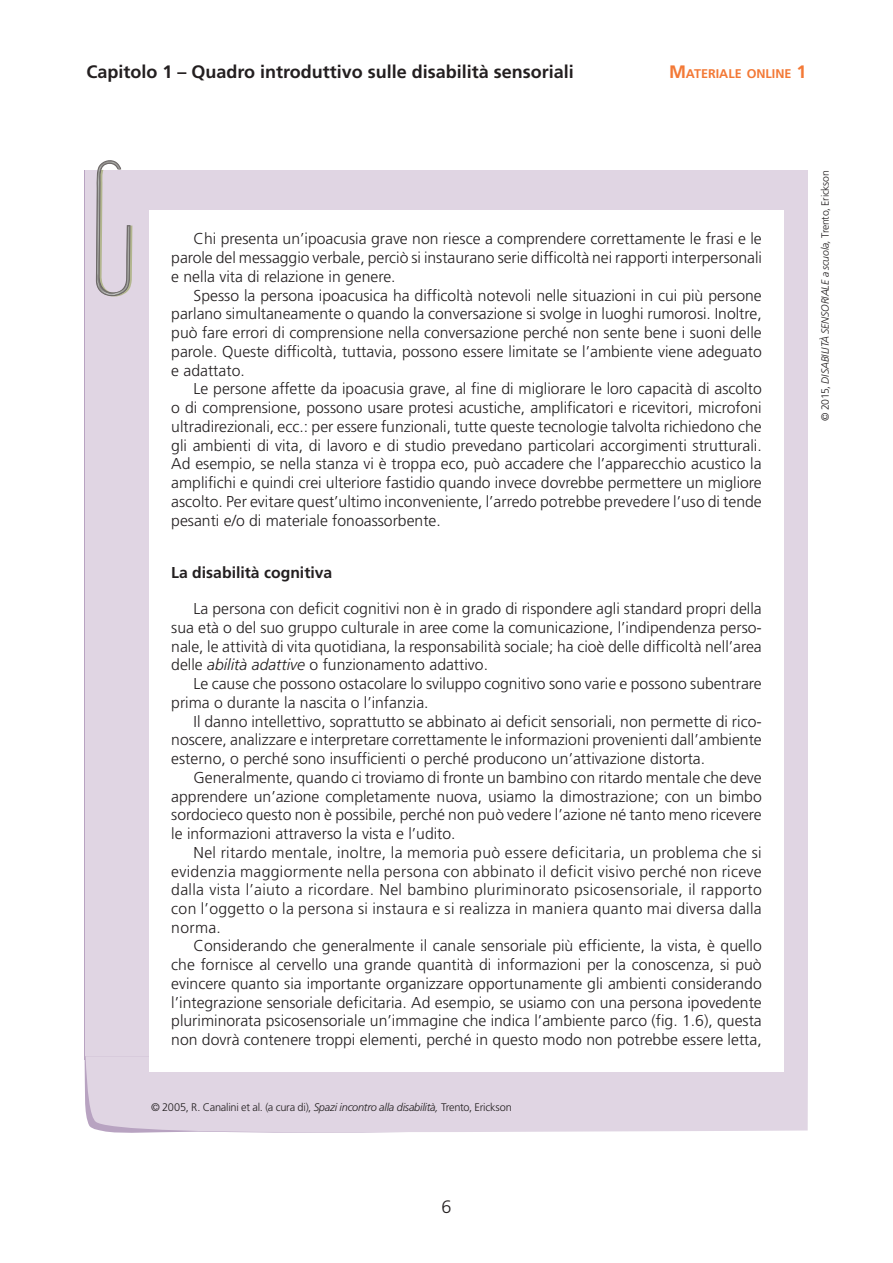
<style>
.page{position:relative;width:893px;height:1263px;background:#fff}
.page>*{position:absolute;margin:0;border:0;box-sizing:border-box;transform-origin:0 0}
.t1{font:700 18px "Frutiger LT Std";color:#231f20}
.t2{font:300 18px "Frutiger LT Std";color:#231f20}
.t3{font:300 15.75px/18.8px "Frutiger LT Std";color:#231f20;text-align:justify}
.t4{font:700 15.75px "Frutiger LT Std";color:#231f20}
.t5{font:700 12.6px "Frutiger LT Std";color:#f37936}
.t6{font:300 10.95px "Frutiger LT Std";letter-spacing:-.025em;color:#231f20}
.t7{font:italic 300 10.5px "Frutiger LT Std";letter-spacing:-.01em;color:#231f20}
.s1{font-size:18px}
.s2{font-style:italic}
.s3{font-style:normal}
</style>
<div class="page">
<div style="left:86px;top:170px;width:722px;height:889px;background:#e0d5e3"></div>
<div style="left:86px;top:1059px;width:722px;height:74px;background:#e0d5e3"></div>
<div style="left:149px;top:210px;width:635px;height:861px;background:#fff"></div>
<svg style="left:96px;top:160px;width:36px;height:137px"></svg>
<p class="t1" style="left:86px;top:61px;width:489px">Capitolo 1 – Quadro introduttivo sulle disabilità sensoriali</p>
<p class="t5" style="left:669px;top:66px;width:139px"><span class="s1">M</span>ATERIALE ONLINE <span class="s1">1</span></p>
<p class="t3" style="left:171px;top:230px;width:592px;text-indent:22px">Chi presenta un’ipoacusia grave non riesce a comprendere correttamente le frasi e le parole del messaggio verbale, perciò si instaurano serie difficoltà nei rapporti interpersonali e nella vita di relazione in genere.</p>
<p class="t3" style="left:171px;top:286px;width:592px;text-indent:22px">Spesso la persona ipoacusica ha difficoltà notevoli nelle situazioni in cui più persone parlano simultaneamente o quando la conversazione si svolge in luoghi rumorosi. Inoltre, può fare errori di comprensione nella conversazione perché non sente bene i suoni delle parole. Queste difficoltà, tuttavia, possono essere limitate se l’ambiente viene adeguato e adattato.</p>
<p class="t3" style="left:171px;top:380px;width:592px;text-indent:22px">Le persone affette da ipoacusia grave, al fine di migliorare le loro capacità di ascolto o di comprensione, possono usare protesi acustiche, amplificatori e ricevitori, microfoni ultradirezionali, ecc.: per essere funzionali, tutte queste tecnologie talvolta richiedono che gli ambienti di vita, di lavoro e di studio prevedano particolari accorgimenti strutturali.<br>Ad esempio, se nella stanza vi è troppa eco, può accadere che l’apparecchio acustico la amplifichi e quindi crei ulteriore fastidio quando invece dovrebbe permettere un migliore ascolto. Per evitare quest’ultimo inconveniente, l’arredo potrebbe prevedere l’uso di tende pesanti e/o di materiale fonoassorbente.</p>
<p class="t4" style="left:171px;top:564px;width:163px">La disabilità cognitiva</p>
<p class="t3" style="left:171px;top:599px;width:592px;text-indent:22px">La persona con deficit cognitivi non è in grado di rispondere agli standard propri della sua età o del suo gruppo culturale in aree come la comunicazione, l’indipendenza perso&shy;nale, le attività di vita quotidiana, la responsabilità sociale; ha cioè delle difficoltà nell’area delle <span class="s2">abilità adattive</span> o funzionamento adattivo.</p>
<p class="t3" style="left:171px;top:674px;width:592px;text-indent:22px">Le cause che possono ostacolare lo sviluppo cognitivo sono varie e possono subentrare prima o durante la nascita o l’infanzia.</p>
<p class="t3" style="left:171px;top:712px;width:592px;text-indent:22px">Il danno intellettivo, soprattutto se abbinato ai deficit sensoriali, non permette di rico&shy;noscere, analizzare e interpretare correttamente le informazioni provenienti dall’ambiente esterno, o perché sono insufficienti o perché producono un’attivazione distorta.</p>
<p class="t3" style="left:171px;top:768px;width:592px;text-indent:22px">Generalmente, quando ci troviamo di fronte un bambino con ritardo mentale che deve apprendere un’azione completamente nuova, usiamo la dimostrazione; con un bimbo sordocieco questo non è possibile, perché non può vedere l’azione né tanto meno ricevere le informazioni attraverso la vista e l’udito.</p>
<p class="t3" style="left:171px;top:843px;width:592px;text-indent:22px">Nel ritardo mentale, inoltre, la memoria può essere deficitaria, un problema che si evidenzia maggiormente nella persona con abbinato il deficit visivo perché non riceve dalla vista l’aiuto a ricordare. Nel bambino pluriminorato psicosensoriale, il rapporto con l’oggetto o la persona si instaura e si realizza in maniera quanto mai diversa dalla norma.</p>
<p class="t3" style="left:171px;top:937px;width:592px;text-indent:22px">Considerando che generalmente il canale sensoriale più efficiente, la vista, è quello che fornisce al cervello una grande quantità di informazioni per la conoscenza, si può evincere quanto sia importante organizzare opportunamente gli ambienti considerando l’integrazione sensoriale deficitaria. Ad esempio, se usiamo con una persona ipovedente pluriminorata psicosensoriale un’immagine che indica l’ambiente parco (fig. 1.6), questa non dovrà contenere troppi elementi, perché in questo modo non potrebbe essere letta,</p>
<p class="t6" style="left:151px;top:1101px;width:362px">© 2005, R. Canalini et al. (a cura di), <span class="s2">Spazi incontro alla disabilità,</span> Trento, Erickson</p>
<p class="t2" style="left:441px;top:1196px;width:12px">6</p>
<p class="t7" style="left:819px;top:421px;width:252px;rotate:-90deg"><span class="s3">© 2015,</span> DISABILITÀ SENSORIALE a scuola, <span class="s3">Trento, Erickson</span></p>
</div>
